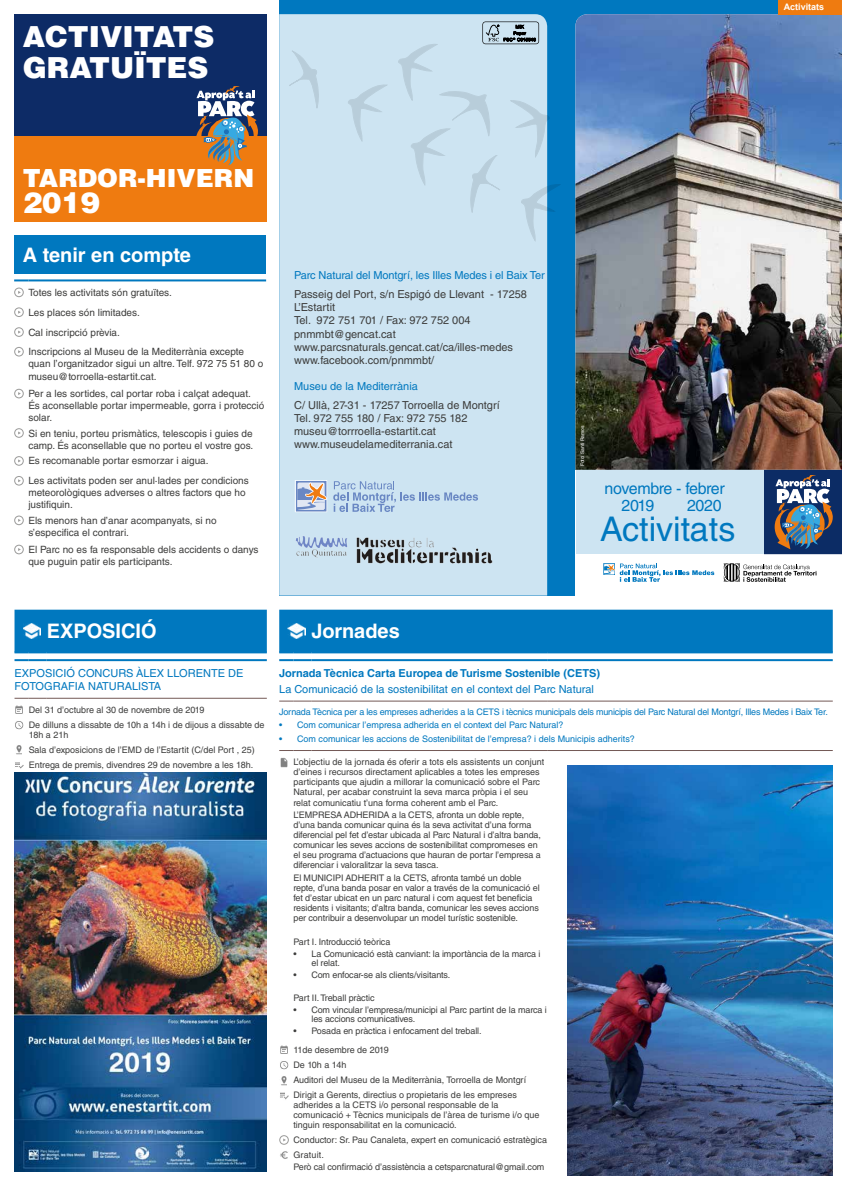
<style>
.page{position:relative;width:842px;height:1191px;background:#fff}
.page>*{position:absolute;margin:0;border:0;box-sizing:border-box;transform-origin:0 0}
.t1{font:34px "Helvetica LT Std";color:#0078bf}
.t2{font:900 29px/31px "Helvetica LT Std";color:#fff}
.t3{font:900 25px "Helvetica LT Std";color:#fff}
.t4{font:700 20px "Helvetica LT Std";color:#fff}
.t5{font:16px/16.8px "Helvetica LT Std";letter-spacing:-.02em;color:#0078bf}
.t6{font:11px/13.2px "Helvetica LT Std";color:#3c3c3b}
.t7{font:11px/13.2px "Helvetica LT Std";color:#0078bf}
.t8{font:700 11px "Helvetica LT Std";color:#0078bf}
.t9{font:10px/12px "Helvetica LT Std";color:#3c3c3b}
.t10{font:9px/10px "Helvetica LT Std";letter-spacing:-.01em;color:#3c3c3b}
.t11{font:9px "Helvetica LT Std";color:#0078bf}
.t12{font:9px "Helvetica LT Std";letter-spacing:-.02em;color:#0078bf}
.t13{font:700 9px "Arial";color:#fff}
.t14{font:5px "Helvetica LT Std";color:#fff}
</style>
<div class="page">
<div style="left:279px;top:0;width:563px;height:595px;background:#0078bf"></div>
<div style="left:279px;top:14px;width:268px;height:581px;background:#cde4f2"></div>
<div style="left:575px;top:470px;width:267px;height:125px;background:#fff"></div>
<svg style="left:347px;top:84px;width:40px;height:57px;background:#c7deec"></svg>
<svg style="left:289px;top:51px;width:31px;height:58px;background:#c8deec"></svg>
<div style="left:575px;top:469px;width:267px;height:85px;background:#cde4f2"></div>
<svg style="left:724px;top:563px;width:92px;height:19px"></svg>
<svg style="left:603px;top:563px;width:111px;height:19px"></svg>
<img style="left:575px;top:14px;width:267px;height:456px">
<img style="left:295px;top:525px;width:203px;height:48px">
<svg style="left:295px;top:480px;width:32px;height:32px"></svg>
<svg style="left:333px;top:481px;width:145px;height:31px;background:#b9d1e8"></svg>
<div style="left:778px;top:0;width:64px;height:14px;background:#ef7b10"></div>
<svg style="left:15px;top:698px;width:32px;height:1px"></svg>
<hr style="left:47px;top:698px;width:220px;height:1px;background:#735955">
<div style="left:15px;top:609px;width:252px;height:44px;background:#0078bf"></div>
<hr style="left:47px;top:651px;width:220px;height:2px;background:#0078bf">
<svg style="left:15px;top:659px;width:32px;height:2px"></svg>
<hr style="left:47px;top:659px;width:220px;height:2px;background:#0078bf">
<img style="left:23px;top:624px;width:17px;height:14px">
<svg style="left:15px;top:705px;width:9px;height:25px"></svg>
<svg style="left:16px;top:745px;width:6px;height:9px"></svg>
<svg style="left:15px;top:762px;width:9px;height:7px"></svg>
<hr style="left:15px;top:776px;width:252px;height:1px;background:#735955">
<img style="left:14px;top:772px;width:252px;height:399px">
<svg style="left:397px;top:22px;width:163px;height:219px;background:#b9d7e9"></svg>
<svg style="left:764px;top:470px;width:78px;height:84px;background:#495d7c"></svg>
<div style="left:14px;top:235px;width:252px;height:39px;background:#0078bf"></div>
<svg style="left:14px;top:279px;width:14px;height:2px"></svg>
<hr style="left:28px;top:279px;width:238px;height:2px;background:#0078bf">
<svg style="left:14px;top:287px;width:10px;height:10px"></svg>
<svg style="left:14px;top:307px;width:10px;height:10px"></svg>
<svg style="left:14px;top:327px;width:10px;height:10px"></svg>
<svg style="left:14px;top:347px;width:10px;height:9px"></svg>
<svg style="left:14px;top:389px;width:10px;height:9px"></svg>
<svg style="left:14px;top:428px;width:10px;height:10px"></svg>
<svg style="left:14px;top:456px;width:10px;height:10px"></svg>
<svg style="left:14px;top:476px;width:10px;height:9px"></svg>
<svg style="left:14px;top:515px;width:10px;height:10px"></svg>
<svg style="left:14px;top:544px;width:10px;height:10px"></svg>
<div style="left:14px;top:14px;width:252px;height:122px;background:#0d2b66"></div>
<div style="left:14px;top:136px;width:252px;height:85px;background:#ef7b10"></div>
<svg style="left:196px;top:86px;width:62px;height:80px"></svg>
<svg style="left:279px;top:701px;width:32px;height:1px"></svg>
<hr style="left:311px;top:701px;width:236px;height:1px;background:#735955">
<hr style="left:547px;top:701px;width:286px;height:1px;background:#735955">
<svg style="left:279px;top:750px;width:32px;height:1px"></svg>
<hr style="left:311px;top:750px;width:236px;height:1px;background:#735955">
<hr style="left:547px;top:750px;width:286px;height:1px;background:#735955">
<div style="left:279px;top:609px;width:554px;height:44px;background:#0078bf"></div>
<hr style="left:311px;top:651px;width:236px;height:2px;background:#0078bf">
<hr style="left:547px;top:651px;width:286px;height:2px;background:#0078bf">
<svg style="left:279px;top:659px;width:32px;height:2px"></svg>
<hr style="left:311px;top:659px;width:236px;height:2px;background:#0078bf">
<hr style="left:547px;top:659px;width:286px;height:2px;background:#0078bf">
<img style="left:288px;top:624px;width:17px;height:14px">
<svg style="left:280px;top:757px;width:8px;height:10px"></svg>
<svg style="left:280px;top:1045px;width:8px;height:9px"></svg>
<svg style="left:280px;top:1061px;width:9px;height:8px"></svg>
<svg style="left:280px;top:1076px;width:9px;height:24px"></svg>
<svg style="left:279px;top:1135px;width:10px;height:9px"></svg>
<svg style="left:280px;top:1151px;width:8px;height:8px"></svg>
<img style="left:567px;top:765px;width:266px;height:410px">
<h2 class="t2" style="left:23px;top:20px;width:193px">ACTIVITATS<br>GRATUÏTES</h2>
<p class="t13" style="left:784px;top:1px;width:42px">Activitats</p>
<h3 class="t3" style="left:23px;top:161px;width:233px">TARDOR-HIVERN</h3>
<h2 class="t2" style="left:23px;top:186px;width:79px">2019</h2>
<h3 class="t4" style="left:23px;top:243px;width:170px">A tenir en compte</h3>
<p class="t9" style="left:28px;top:283px;width:217px;line-height:19.7px">Totes les activitats són gratuïtes.<br>Les places són limitades.<br>Cal inscripció prèvia.<br>Inscripcions al Museu de la Mediterrània excepte</p>
<p class="t9" style="left:28px;top:357px;width:237px;line-height:12.8px">quan l’organitzador sigui un altre. Telf. 972 75 51 80 o museu@torroella-estartit.cat.</p>
<p class="t9" style="left:28px;top:387px;width:237px">Per a les sortides, cal portar roba i calçat adequat.<br>És aconsellable portar impermeable, gorra i protecció solar.</p>
<p class="t9" style="left:28px;top:427px;width:226px">Si en teniu, porteu prismàtics, telescopis i guies de camp. És aconsellable que no porteu el vostre gos.</p>
<p class="t9" style="left:28px;top:451px;width:222px;line-height:19.8px">Es recomanable portar esmorzar i aigua.<br>Les activitats poden ser anul·lades per condicions</p>
<p class="t9" style="left:28px;top:487px;width:219px">meteorològiques adverses o altres factors que ho justifiquin.</p>
<p class="t9" style="left:28px;top:514px;width:190px">Els menors han d’anar acompanyats, si no s’especifica el contrari.</p>
<p class="t9" style="left:28px;top:543px;width:232px">El Parc no es fa responsable dels accidents o danys que puguin patir els participants.</p>
<p class="t7" style="left:294px;top:269px;width:252px">Parc Natural del Montgrí, les Illes Medes i el Baix Ter</p>
<p class="t6" style="left:294px;top:287px;width:234px">Passeig del Port, s/n Espigó de Llevant - 17258<br>L’Estartit<br>Tel. 972 751 701 / Fax: 972 752 004 pnmmbt@gencat.cat www.parcsnaturals.gencat.cat/ca/illes-medes www.facebook.com/pnmmbt/</p>
<p class="t7" style="left:294px;top:379px;width:125px">Museu de la Mediterrània</p>
<p class="t6" style="left:294px;top:398px;width:207px">C/ Ullà, 27-31 - 17257 Torroella de Montgrí Tel. 972 755 180 / Fax: 972 755 182 museu@torrroella-estartit.cat www.museudelamediterrania.cat</p>
<p class="t14" style="left:579px;top:466px;width:42px;rotate:-90deg">Foto: Santi Ramos</p>
<h3 class="t5" style="left:621px;top:480px;width:105px;text-indent:-17px">novembre - febrer<br>2019</h3>
<h3 class="t5" style="left:687px;top:497px;width:36px">2020</h3>
<h1 class="t1" style="left:600px;top:509px;width:137px">Activitats</h1>
<h3 class="t4" style="left:47px;top:619px;width:112px">EXPOSICIÓ</h3>
<p class="t7" style="left:15px;top:666px;width:230px">EXPOSICIÓ CONCURS ÀLEX LLORENTE DE<br>FOTOGRAFIA NATURALISTA</p>
<p class="t10" style="left:29px;top:702px;width:237px;line-height:14.8px">Del 31 d’octubre al 30 de novembre de 2019<br>De dilluns a dissabte de 10h a 14h i de dijous a dissabte de</p>
<p class="t10" style="left:29px;top:727px;width:228px;line-height:14.8px">18h a 21h<br>Sala d’exposicions de l’EMD de l’Estartit (C/del Port , 25)<br>Entrega de premis, divendres 29 de novembre a les 18h.</p>
<h3 class="t4" style="left:311px;top:619px;width:90px">Jornades</h3>
<p class="t8" style="left:279px;top:666px;width:322px">Jornada Tècnica Carta Europea de Turisme Sostenible (CETS)</p>
<p class="t7" style="left:279px;top:682px;width:316px">La Comunicació de la sostenibilitat en el context del Parc Natural</p>
<p class="t12" style="left:279px;top:706px;width:550px">Jornada Tècnica per a les empreses adherides a la CETS i tècnics municipals dels municipis del Parc Natural del Montgrí, Illes Medes i Baix Ter.</p>
<p class="t11" style="left:279px;top:720px;width:286px">• Com comunicar l’empresa adherida en el context del Parc Natural?</p>
<p class="t11" style="left:279px;top:733px;width:357px">• Com comunicar les accions de Sostenibilitat de l’empresa? i dels Municipis adherits?</p>
<p class="t10" style="left:293px;top:757px;width:252px">L’objectiu de la jornada és oferir a tots els assistents un conjunt d’eines i recursos directament aplicables a totes les empreses participants que ajudin a millorar la comunicació sobre el Parc Natural, per acabar construint la seva marca pròpia i el seu relat comunicatiu t’una forma coherent amb el Parc.</p>
<p class="t10" style="left:293px;top:810px;width:249px">L’EMPRESA ADHERIDA a la CETS, afronta un doble repte, d’una banda comunicar quina és la seva activitat d’una forma diferencial pel fet d’estar ubicada al Parc Natural i d’altra banda, comunicar les seves accions de sostenibilitat compromeses en el seu programa d’actuacions que hauran de portar l’empresa a diferenciar i valoralitzar la seva tasca.</p>
<p class="t10" style="left:293px;top:873px;width:248px">El MUNICIPI ADHERIT a la CETS, afronta també un doble repte, d’una banda posar en valor a través de la comunicació el fet d’estar ubicat en un parc natural i com aquest fet beneficia residents i visitants; d’altra banda, comunicar les seves accions per contribuir a desenvolupar un model turístic sostenible.</p>
<p class="t10" style="left:293px;top:936px;width:98px">Part I. Introducció teòrica</p>
<p class="t10" style="left:311px;top:949px;width:231px;line-height:9px;text-indent:-18px">• La Comunicació està canviant: la importància de la marca i el relat.</p>
<p class="t10" style="left:293px;top:969px;width:158px">• Com enfocar-se als clients/visitants.</p>
<p class="t10" style="left:293px;top:993px;width:83px">Part II. Treball pràctic</p>
<p class="t10" style="left:311px;top:1005px;width:237px;line-height:9px;text-indent:-18px">• Com vincular l’empresa/municipi al Parc partint de la marca i les accions comunicatives.</p>
<p class="t10" style="left:293px;top:1021px;width:190px;line-height:19px">• Posada en pràctica i enfocament del treball.<br>11de desembre de 2019</p>
<p class="t10" style="left:293px;top:1057px;width:234px;line-height:15.1px">De 10h a 14h<br>Auditori del Museu de la Mediterrània, Torroella de Montgrí<br>Dirigit a Gerents, directius o propietaris de les empreses</p>
<p class="t10" style="left:293px;top:1100px;width:248px">adherides a la CETS i/o personal responsable de la comunicació + Tècnics municipals de l’àrea de turisme i/o que tinguin responsabilitat en la comunicació.</p>
<p class="t10" style="left:293px;top:1132px;width:255px;line-height:15.3px">Conductor: Sr. Pau Canaleta, expert en comunicació estratègica<br>Gratuit.</p>
<p class="t10" style="left:293px;top:1161px;width:252px">Però cal confirmació d’assistència a cetsparcnatural@gmail.com</p>
</div>
